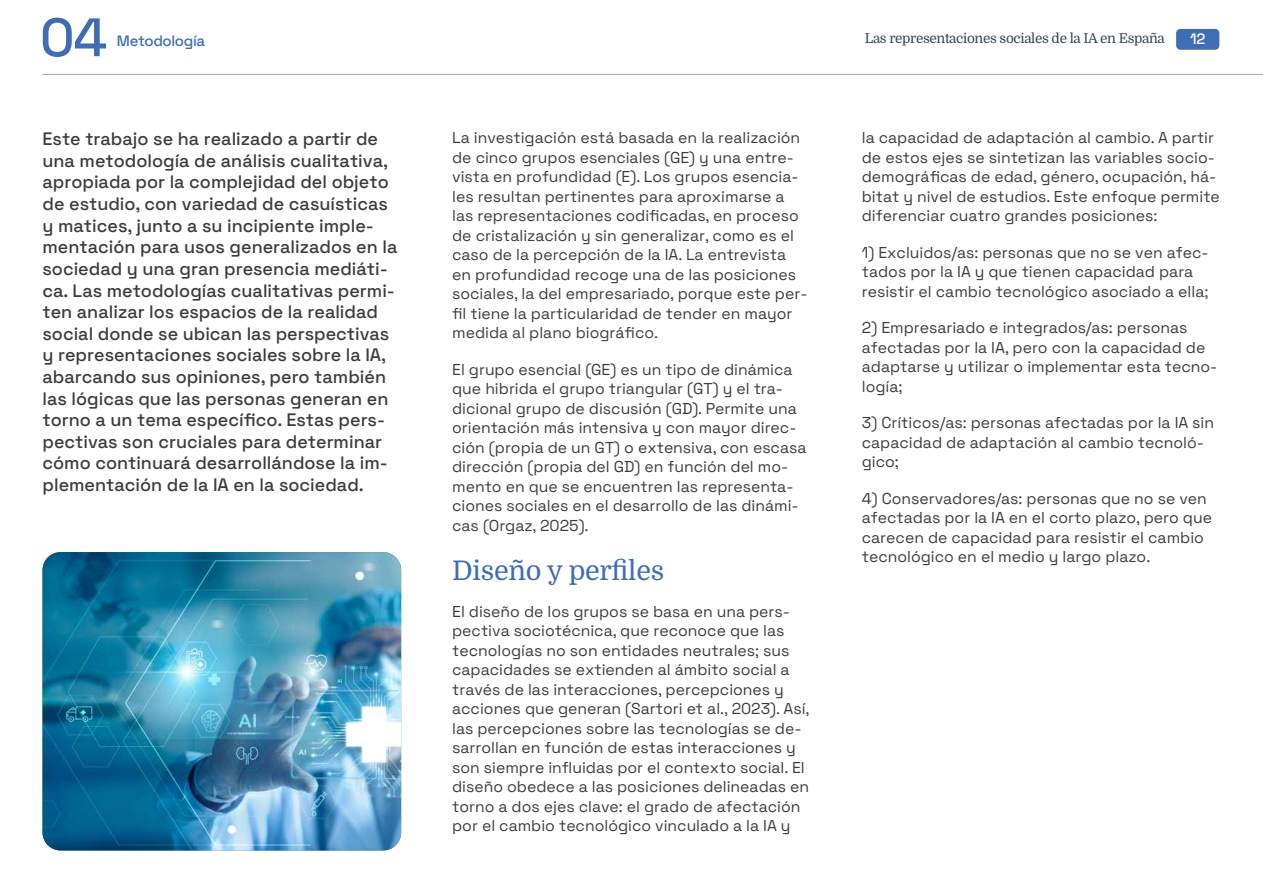
<style>
.page{position:relative;width:1263px;height:893px;background:#fff}
.page>*{position:absolute;margin:0;border:0;box-sizing:border-box;transform-origin:0 0}
.t1{font:300 54px "Space Grotesk";color:#3e6db4}
.t2{font:27px "Domine";letter-spacing:-.01em;color:#3e6db4}
.t3{font:300 18px/21.6px "Space Grotesk";color:#3c3c3b}
.t4{font:300 15.75px/19.5px "Space Grotesk";color:#3c3c3b}
.t5{font:300 15px "Space Grotesk";letter-spacing:-.025em;color:#3e6db4}
.t6{font:300 15px "Space Grotesk";color:#fff}
.t7{font:13.5px "Domine";letter-spacing:-.025em;color:#37474f}
</style>
<div class="page">
<div style="left:1176px;top:29px;width:43px;height:21px;background:#3e6eb4;border-radius:4px"></div>
<hr style="left:43px;top:74px;width:1220px;height:1px;background:#9ba3a7">
<img style="left:43px;top:552px;width:358px;height:298px">
<h1 class="t1" style="left:40px;top:-2px;width:69px">04</h1>
<p class="t5" style="left:117px;top:29px;width:90px">Metodología</p>
<p class="t7" style="left:865px;top:31px;width:301px">Las representaciones sociales de la IA en España</p>
<p class="t6" style="left:1190px;top:28px;width:17px">12</p>
<p class="t3" style="left:43px;top:127px;width:356px">Este trabajo se ha realizado a partir de una metodología de análisis cualitativa, apropiada por la complejidad del objeto de estudio, con variedad de casuísticas y matices, junto a su incipiente imple&shy;mentación para usos generalizados en la</p>
<p class="t3" style="left:43px;top:257px;width:354px">sociedad y una gran presencia mediáti&shy;ca. Las metodologías cualitativas permi-</p>
<p class="t3" style="left:43px;top:300px;width:348px">ten analizar los espacios de la realidad social donde se ubican las perspectivas y representaciones sociales sobre la IA, abarcando sus opiniones, pero también las lógicas que las personas generan en</p>
<p class="t3" style="left:43px;top:430px;width:341px">pectivas son cruciales para determinar</p>
<p class="t3" style="left:43px;top:473px;width:323px">plementación de la IA en la sociedad.</p>
<p class="t3" style="left:43px;top:408px;width:344px">torno a un tema específico. Estas pers-</p>
<p class="t3" style="left:43px;top:451px;width:347px">cómo continuará desarrollándose la im-</p>
<p class="t4" style="left:452px;top:127px;width:350px">La investigación está basada en la realización</p>
<p class="t4" style="left:452px;top:146px;width:348px">de cinco grupos esenciales (GE) y una entre&shy;vista en profundidad (E). Los grupos esencia-</p>
<p class="t4" style="left:452px;top:185px;width:348px">les resultan pertinentes para aproximarse a las representaciones codificadas, en proceso de cristalización y sin generalizar, como es el caso de la percepción de la IA. La entrevista en profundidad recoge una de las posiciones</p>
<p class="t4" style="left:452px;top:302px;width:342px">fil tiene la particularidad de tender en mayor medida al plano biográfico.</p>
<p class="t4" style="left:452px;top:358px;width:342px">El grupo esencial (GE) es un tipo de dinámica</p>
<p class="t4" style="left:452px;top:397px;width:346px">dicional grupo de discusión (GD). Permite una</p>
<p class="t4" style="left:452px;top:436px;width:356px">ción (propia de un GT) o extensiva, con escasa</p>
<p class="t4" style="left:452px;top:283px;width:357px">sociales, la del empresariado, porque este per-</p>
<p class="t4" style="left:452px;top:378px;width:332px">que hibrida el grupo triangular (GT) y el tra-</p>
<p class="t4" style="left:452px;top:417px;width:346px">orientación más intensiva y con mayor direc-</p>
<p class="t4" style="left:452px;top:456px;width:348px">dirección (propia del GD) en función del mo&shy;mento en que se encuentren las representa&shy;ciones sociales en el desarrollo de las dinámi-</p>
<p class="t4" style="left:452px;top:514px;width:138px">cas (Orgaz, 2025).</p>
<h3 class="t2" style="left:452px;top:555px;width:214px">Diseño y perfiles</h3>
<p class="t4" style="left:452px;top:620px;width:359px">pectiva sociotécnica, que reconoce que las tecnologías no son entidades neutrales; sus capacidades se extienden al ámbito social a través de las interacciones, percepciones y acciones que generan (Sartori et al., 2023). Así,</p>
<p class="t4" style="left:452px;top:737px;width:359px">sarrollan en función de estas interacciones y son siempre influidas por el contexto social. El diseño obedece a las posiciones delineadas en torno a dos ejes clave: el grado de afectación por el cambio tecnológico vinculado a la IA y</p>
<p class="t4" style="left:452px;top:600px;width:339px">El diseño de los grupos se basa en una pers-</p>
<p class="t4" style="left:452px;top:717px;width:351px">las percepciones sobre las tecnologías se de-</p>
<p class="t4" style="left:862px;top:127px;width:354px">la capacidad de adaptación al cambio. A partir</p>
<p class="t4" style="left:862px;top:146px;width:356px">de estos ejes se sintetizan las variables socio&shy;demográficas de edad, género, ocupación, há-</p>
<p class="t4" style="left:862px;top:185px;width:360px">bitat y nivel de estudios. Este enfoque permite diferenciar cuatro grandes posiciones:</p>
<p class="t4" style="left:862px;top:241px;width:348px">1) Excluidos/as: personas que no se ven afec-</p>
<p class="t4" style="left:862px;top:261px;width:348px">tados por la IA y que tienen capacidad para resistir el cambio tecnológico asociado a ella;</p>
<p class="t4" style="left:862px;top:317px;width:345px">2) Empresariado e integrados/as: personas afectadas por la IA, pero con la capacidad de</p>
<p class="t4" style="left:862px;top:375px;width:42px">logía;</p>
<p class="t4" style="left:862px;top:412px;width:354px">3) Críticos/as: personas afectadas por la IA sin</p>
<p class="t4" style="left:862px;top:451px;width:39px">gico;</p>
<p class="t4" style="left:862px;top:487px;width:352px">4) Conservadores/as: personas que no se ven afectadas por la IA en el corto plazo, pero que carecen de capacidad para resistir el cambio tecnológico en el medio y largo plazo.</p>
<p class="t4" style="left:862px;top:356px;width:357px">adaptarse y utilizar o implementar esta tecno-</p>
<p class="t4" style="left:862px;top:431px;width:344px">capacidad de adaptación al cambio tecnoló-</p>
</div>
